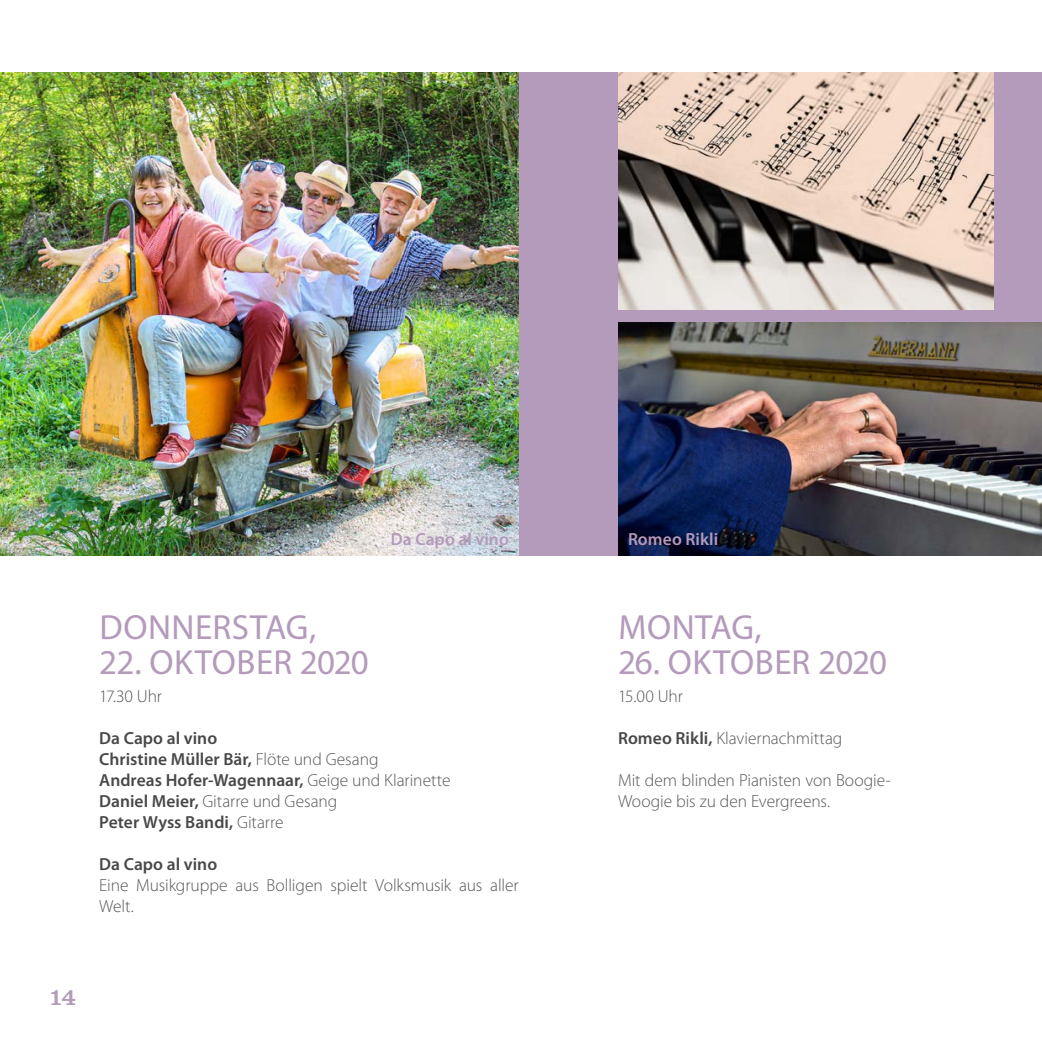
<style>
.page{position:relative;width:1042px;height:1042px;background:#fff}
.page>*{position:absolute;margin:0;border:0;box-sizing:border-box;transform-origin:0 0}
.t1{font:35px "Myriad Pro";letter-spacing:.005em;color:#b49abb}
.t2{font:24.5px "Clarendon";color:#b49abb}
.t3{font:300 17.5px/21px "Myriad Pro";letter-spacing:-.005em;color:#555756}
.t4{font:600 17.5px/21px "Myriad Pro";color:#474847}
.t5{font:600 17.5px "Myriad Pro";color:#b49abb}
.s1{font-weight:300;color:#555756}
.s2{font-weight:600;color:#474847}
</style>
<div class="page">
<div style="left:0;top:72px;width:1042px;height:483px;background:#b49abb"></div>
<img style="left:0;top:72px;width:519px;height:483px">
<img style="left:618px;top:322px;width:424px;height:233px">
<img style="left:618px;top:72px;width:375px;height:238px">
<p class="t5" style="left:391px;top:528px;width:119px">Da Capo al vino</p>
<p class="t5" style="left:628px;top:528px;width:92px">Romeo Rikli</p>
<h1 class="t1" style="left:100px;top:606px;width:218px">DONNERSTAG,</h1>
<h1 class="t1" style="left:99px;top:641px;width:271px">22. OKTOBER 2020</h1>
<p class="t3" style="left:99px;top:686px;width:64px">17.30 Uhr</p>
<p class="t4" style="left:99px;top:727px;width:353px">Da Capo al vino<br>Christine Müller Bär, <span class="s1">Flöte und Gesang<br></span>Andreas Hofer-Wagennaar, <span class="s1">Geige und Klarinette<br></span>Daniel Meier, <span class="s1">Gitarre und Gesang<br></span>Peter Wyss Bandi, <span class="s1">Gitarre</span></p>
<p class="t4" style="left:99px;top:853px;width:119px">Da Capo al vino</p>
<p class="t3" style="left:99px;top:875px;width:421px">Eine Musikgruppe aus Bolligen spielt Volksmusik aus aller<br>Welt.</p>
<h1 class="t1" style="left:618px;top:606px;width:145px">MONTAG,</h1>
<h1 class="t1" style="left:618px;top:641px;width:271px">26. OKTOBER 2020</h1>
<p class="t3" style="left:618px;top:686px;width:66px">15.00 Uhr</p>
<p class="t3" style="left:618px;top:728px;width:226px"><span class="s2">Romeo Rikli,</span> Klaviernachmittag</p>
<p class="t3" style="left:618px;top:770px;width:274px">Mit dem blinden Pianisten von Boogie-<br>Woogie bis zu den Evergreens.</p>
<h2 class="t2" style="left:49px;top:983px;width:30px">14</h2>
</div>
